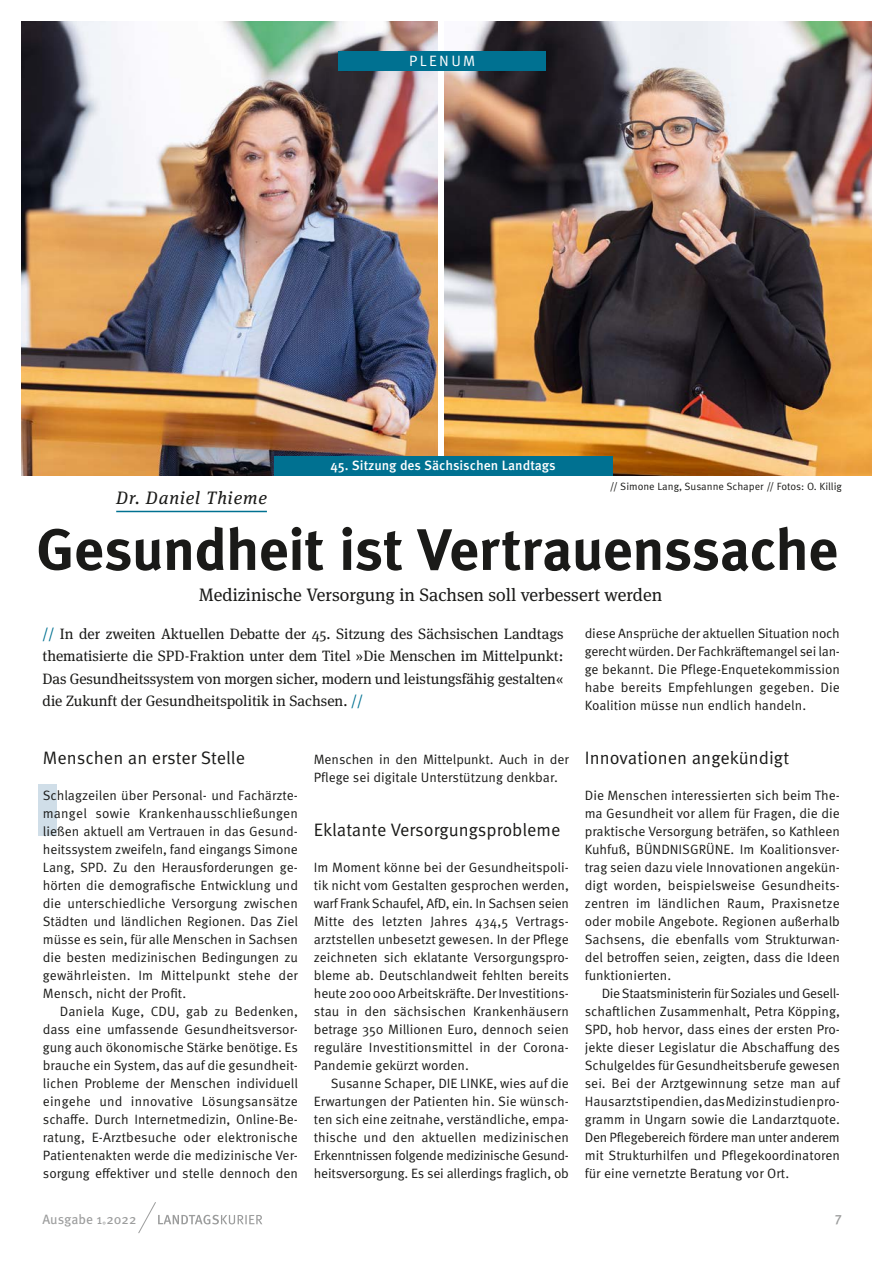
<style>
.page{position:relative;width:893px;height:1263px;background:#fff}
.page>*{position:absolute;margin:0;border:0;box-sizing:border-box;transform-origin:0 0}
.t1{font:700 58.5px "Meta Pro";letter-spacing:-.015em;color:#1a1a18}
.t2{font:18px "Meta Pro Norm";color:#1a1a18}
.t3{font:18px "Meta Serif Pro";color:#1a1a18}
.t4{font:italic 18px "Meta Serif Pro";letter-spacing:.05em;color:#1a1a18}
.t5{font:15px/22.5px "Meta Serif Pro";color:#1a1a18;text-align:justify}
.t6{font:15px "Meta Pro Norm";letter-spacing:.16em;color:#fff}
.t7{font:13.5px/18px "Meta Pro Norm";color:#1a1a18;text-align:justify}
.t8{font:500 13.5px "Meta Pro";color:#fff}
.t9{font:13.5px "Meta Pro";color:#9c9d9d}
.t10{font:500 13.5px "Meta Pro";color:#9c9d9d}
.t11{font:10.5px "Meta Pro Norm";color:#1a1a18}
.s1{color:#007191}
</style>
<div class="page">
<img style="left:21px;top:22px;width:417px;height:454px">
<img style="left:444px;top:22px;width:428px;height:454px">
<hr style="left:116px;top:511px;width:151px;height:1px;background:#007191">
<div style="left:274px;top:456px;width:338px;height:20px;background:#007191"></div>
<div style="left:38px;top:785px;width:18px;height:51px;background:#d0dee8"></div>
<svg style="left:138px;top:1202px;width:124px;height:32px"></svg>
<div style="left:338px;top:51px;width:208px;height:20px;background:#007191"></div>
<p class="t6" style="left:409px;top:50px;width:68px">PLENUM</p>
<p class="t4" style="left:116px;top:485px;width:152px">Dr. Daniel Thieme</p>
<h1 class="t8" style="left:331px;top:455px;width:227px">45. Sitzung des Sächsischen Landtags</h1>
<p class="t11" style="left:610px;top:478px;width:233px">// Simone Lang, Susanne Schaper // Fotos: O. Killig</p>
<h2 class="t1" style="left:36px;top:504px;width:803px">Gesundheit ist Vertrauenssache</h2>
<h3 class="t3" style="left:199px;top:582px;width:464px">Medizinische Versorgung in Sachsen soll verbessert werden</h3>
<p class="t5" style="left:43px;top:621px;width:522px"><span class="s1">//</span> In der zweiten Aktuellen Debatte der 45. Sitzung des Sächsischen Landtags thematisierte die SPD-Fraktion unter dem Titel »Die Menschen im Mittelpunkt:<br>Das Gesundheitssystem von morgen sicher, modern und leistungsfähig gestalten« die Zukunft der Gesundheitspolitik in Sachsen. <span class="s1">//</span></p>
<p class="t7" style="left:585px;top:623px;width:257px">diese Ansprüche der aktuellen Situation noch gerecht würden. Der Fachkräftemangel sei lan&shy;ge bekannt. Die Pflege-Enquetekommission habe bereits Empfehlungen gegeben. Die Koalition müsse nun endlich handeln.</p>
<h4 class="t2" style="left:43px;top:744px;width:204px">Menschen an erster Stelle</h4>
<p class="t7" style="left:43px;top:785px;width:257px">Schlagzeilen über Personal- und Fachärzte&shy;mangel sowie Krankenhausschließungen ließen aktuell am Vertrauen in das Gesund&shy;heitssystem zweifeln, fand eingangs Simone Lang, SPD. Zu den Herausforderungen ge&shy;hörten die demografische Entwicklung und die unterschiedliche Versorgung zwischen Städten und ländlichen Regionen. Das Ziel müsse es sein, für alle Menschen in Sachsen die besten medizinischen Bedingungen zu gewährleisten. Im Mittelpunkt stehe der Mensch, nicht der Profit.</p>
<p class="t7" style="left:43px;top:1001px;width:257px;text-indent:17px">Daniela Kuge, CDU, gab zu Bedenken, dass eine umfassende Gesundheitsversor&shy;gung auch ökonomische Stärke benötige. Es brauche ein System, das auf die gesundheit&shy;lichen Probleme der Menschen individuell eingehe und innovative Lösungsansätze schaffe. Durch Internetmedizin, Online-Be&shy;ratung, E-Arztbesuche oder elektronische Patientenakten werde die medizinische Ver&shy;sorgung effektiver und stelle dennoch den</p>
<p class="t7" style="left:314px;top:749px;width:257px">Menschen in den Mittelpunkt. Auch in der<br>Pflege sei digitale Unterstützung denkbar.</p>
<h4 class="t2" style="left:314px;top:816px;width:248px">Eklatante Versorgungsprobleme</h4>
<p class="t7" style="left:314px;top:857px;width:257px">Im Moment könne bei der Gesundheitspoli&shy;tik nicht vom Gestalten gesprochen werden, warf Frank Schaufel, AfD, ein. In Sachsen seien Mitte des letzten Jahres 434,5 Vertrags&shy;arztstellen unbesetzt gewesen. In der Pflege zeichneten sich eklatante Versorgungspro&shy;bleme ab. Deutschlandweit fehlten bereits heute 200000 Arbeitskräfte. Der Investitions&shy;stau in den sächsischen Krankenhäusern betrage 350 Millionen Euro, dennoch seien reguläre Investitionsmittel in der Corona-Pandemie gekürzt worden.</p>
<p class="t7" style="left:314px;top:1073px;width:257px;text-indent:17px">Susanne Schaper, DIE LINKE, wies auf die Erwartungen der Patienten hin. Sie wünsch&shy;ten sich eine zeitnahe, verständliche, empa&shy;thische und den aktuellen medizinischen Erkenntnissen folgende medizinische Gesund&shy;heitsversorgung. Es sei allerdings fraglich, ob</p>
<h4 class="t2" style="left:585px;top:744px;width:206px">Innovationen angekündigt</h4>
<p class="t7" style="left:585px;top:785px;width:257px">Die Menschen interessierten sich beim The&shy;ma Gesundheit vor allem für Fragen, die die praktische Versorgung beträfen, so Kathleen Kuhfuß, BÜNDNISGRÜNE. Im Koalitionsver&shy;trag seien dazu viele Innovationen angekün&shy;digt worden, beispielsweise Gesundheits&shy;zentren im ländlichen Raum, Praxisnetze oder mobile Angebote. Regionen außerhalb Sachsens, die ebenfalls vom Strukturwan&shy;del betroffen seien, zeigten, dass die Ideen funktionierten.</p>
<p class="t7" style="left:585px;top:983px;width:257px;text-indent:17px">Die Staatsministerin für Soziales und Gesell&shy;schaftlichen Zusammenhalt, Petra Köpping, SPD, hob hervor, dass eines der ersten Pro&shy;jekte dieser Legislatur die Abschaffung des Schulgeldes für Gesundheitsberufe gewesen sei. Bei der Arztgewinnung setze man auf Hausarztstipendien, das Medizinstudienpro&shy;gramm in Ungarn sowie die Landarztquote.<br>Den Pflegebereich fördere man unter anderem mit Strukturhilfen und Pflegekoordinatoren für eine vernetzte Beratung vor Ort.</p>
<p class="t9" style="left:43px;top:1209px;width:95px">Ausgabe 1 2022</p>
<p class="t9" style="left:102px;top:1217px;width:6px">˚</p>
<p class="t10" style="left:835px;top:1209px;width:9px">7</p>
</div>
